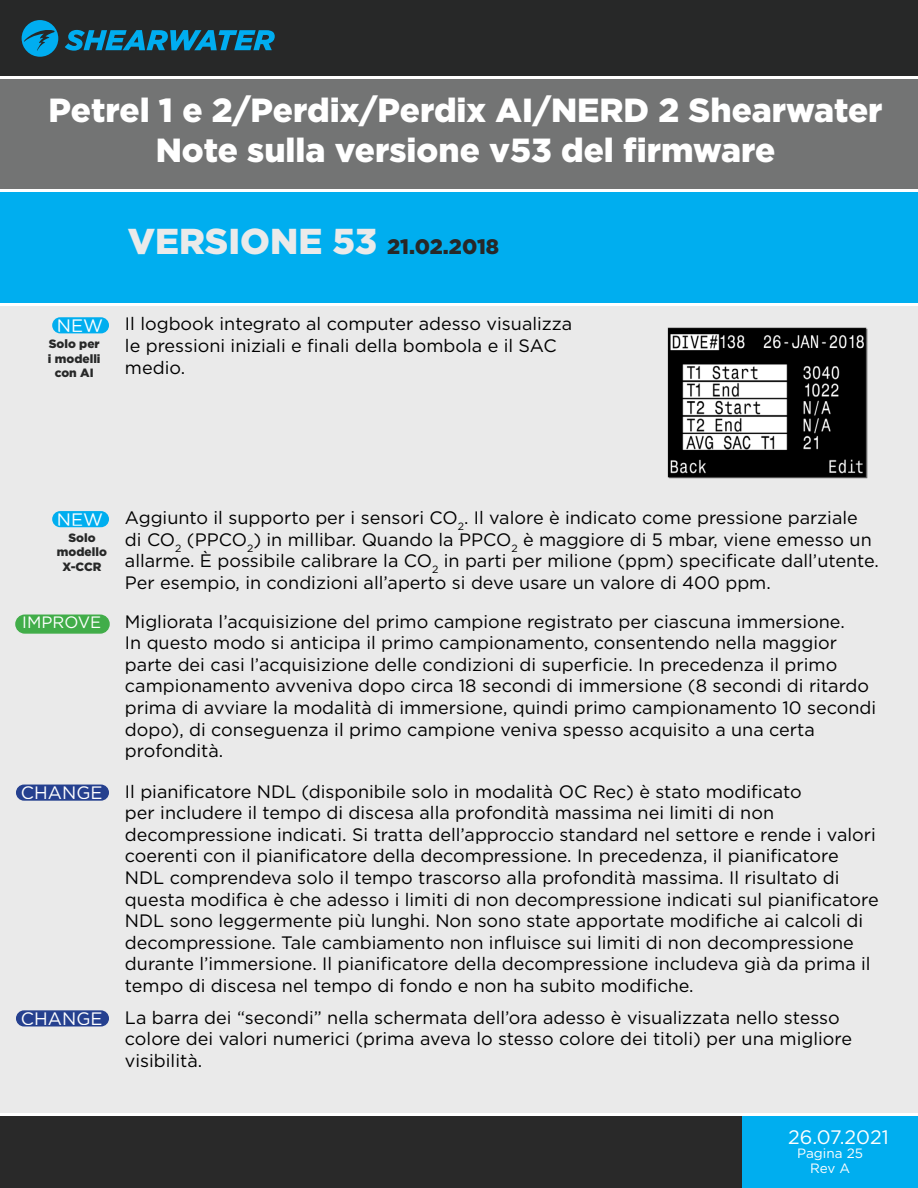
<style>
.page{position:relative;width:918px;height:1188px;background:#fff}
.page>*{position:absolute;margin:0;border:0;box-sizing:border-box;transform-origin:0 0}
.t1{font:900 36px "Gotham HTF";color:#eaeaea}
.t2{font:900 33.45px "Gotham HTF";color:#fff}
.t3{font:19.5px "Gotham HTF";color:#fff}
.t4{font:18px/21.6px "Gotham HTF";color:#000}
.t5{font:18px "Gotham HTF";color:#fff}
.t6{font:16.5px "Gotham HTF";color:#fff}
.t7{font:13.5px "Gotham HTF";color:#fff}
.t8{font:900 12px/14.4px "Gotham HTF";color:#272828;text-align:center}
.s1{font-size:21px;color:#272828}
</style>
<div class="page">
<div style="left:0;top:0;width:918px;height:77px;background:#272828"></div>
<div style="left:0;top:1114px;width:918px;height:74px;background:#292929"></div>
<div style="left:0;top:305px;width:918px;height:809px;background:#eaeaea"></div>
<svg style="left:65px;top:30px;width:210px;height:21px"></svg>
<svg style="left:22px;top:20px;width:36px;height:37px"></svg>
<div style="left:0;top:191px;width:918px;height:114px;background:#00aeef"></div>
<div style="left:0;top:77px;width:918px;height:114px;background:#737474"></div>
<div style="left:742px;top:1114px;width:176px;height:74px;background:#00aeef"></div>
<hr style="left:0;top:76px;width:918px;height:3px;background:#fff">
<hr style="left:0;top:189px;width:918px;height:3px;background:#fff">
<hr style="left:0;top:303px;width:918px;height:3px;background:#fff">
<hr style="left:0;top:1113px;width:918px;height:3px;background:#fff">
<div style="left:17px;top:785px;width:91px;height:15px;background:#25408f;border-radius:7px"></div>
<div style="left:16px;top:785px;width:93px;height:16px;border:2px solid #25408f;border-radius:7px"></div>
<div style="left:17px;top:1011px;width:91px;height:15px;background:#25408f;border-radius:7px"></div>
<div style="left:16px;top:1010px;width:93px;height:17px;border:2px solid #25408f;border-radius:7px"></div>
<img style="left:667px;top:327px;width:201px;height:152px">
<div style="left:53px;top:318px;width:55px;height:15px;background:#00aeef;border-radius:7px"></div>
<div style="left:52px;top:317px;width:57px;height:16px;border:2px solid #00aeef;border-radius:7px"></div>
<div style="left:53px;top:512px;width:55px;height:14px;background:#00aeef;border-radius:7px"></div>
<div style="left:52px;top:511px;width:57px;height:16px;border:2px solid #00aeef;border-radius:7px"></div>
<div style="left:16px;top:615px;width:93px;height:18px;background:#41ad49;border-radius:9px"></div>
<div style="left:15px;top:615px;width:95px;height:19px;border:2px solid #41ad49;border-radius:9px"></div>
<p class="t2" style="left:48px;top:91px;width:836px">Petrel 1 e 2/Perdix/Perdix AI/NERD 2 Shearwater</p>
<p class="t2" style="left:156px;top:131px;width:621px">Note sulla versione v53 del firmware</p>
<p class="t1" style="left:128px;top:221px;width:373px">VERSIONE 53 <span class="s1">21.02.2018</span></p>
<p class="t5" style="left:57px;top:316px;width:48px">NEW</p>
<p class="t8" style="left:48px;top:336px;width:54px">Solo per i modelli con AI</p>
<p class="t4" style="left:125px;top:313px;width:449px">Il logbook integrato al computer adesso visualizza le pressioni iniziali e finali della bombola e il SAC medio.</p>
<p class="t5" style="left:57px;top:509px;width:48px">NEW</p>
<p class="t8" style="left:57px;top:530px;width:51px">Solo modello<br>X-CCR</p>
<p class="t6" style="left:22px;top:613px;width:80px">IMPROVE</p>
<p class="t5" style="left:21px;top:783px;width:83px">CHANGE</p>
<p class="t5" style="left:21px;top:1009px;width:83px">CHANGE</p>
<p class="t4" style="left:125px;top:507px;width:756px">Aggiunto il supporto per i sensori CO<sub>2</sub>. Il valore è indicato come pressione parziale<br>di CO<sub>2</sub> (PPCO<sub>2</sub>) in millibar. Quando la PPCO<sub>2</sub> è maggiore di 5 mbar, viene emesso un allarme. È possibile calibrare la CO<sub>2</sub> in parti per milione (ppm) specificate dall’utente.<br>Per esempio, in condizioni all’aperto si deve usare un valore di 400 ppm.</p>
<p class="t4" style="left:125px;top:610px;width:753px">Migliorata l’acquisizione del primo campione registrato per ciascuna immersione.<br>In questo modo si anticipa il primo campionamento, consentendo nella maggior parte dei casi l’acquisizione delle condizioni di superficie. In precedenza il primo campionamento avveniva dopo circa 18 secondi di immersione (8 secondi di ritardo prima di avviare la modalità di immersione, quindi primo campionamento 10 secondi dopo), di conseguenza il primo campione veniva spesso acquisito a una certa profondità.</p>
<p class="t4" style="left:125px;top:780px;width:755px">Il pianificatore NDL (disponibile solo in modalità OC Rec) è stato modificato<br>per includere il tempo di discesa alla profondità massima nei limiti di non decompressione indicati. Si tratta dell’approccio standard nel settore e rende i valori coerenti con il pianificatore della decompressione. In precedenza, il pianificatore NDL comprendeva solo il tempo trascorso alla profondità massima. Il risultato di questa modifica è che adesso i limiti di non decompressione indicati sul pianificatore NDL sono leggermente più lunghi. Non sono state apportate modifiche ai calcoli di decompressione. Tale cambiamento non influisce sui limiti di non decompressione durante l’immersione. Il pianificatore della decompressione includeva già da prima il tempo di discesa nel tempo di fondo e non ha subito modifiche.</p>
<p class="t4" style="left:125px;top:1006px;width:729px">La barra dei “secondi” nella schermata dell’ora adesso è visualizzata nello stesso colore dei valori numerici (prima aveva lo stesso colore dei titoli) per una migliore visibilità.</p>
<p class="t3" style="left:788px;top:1126px;width:102px">26.07.2021</p>
<p class="t7" style="left:797px;top:1146px;width:67px">Pagina 25</p>
<p class="t7" style="left:810px;top:1160px;width:41px">Rev A</p>
</div>
